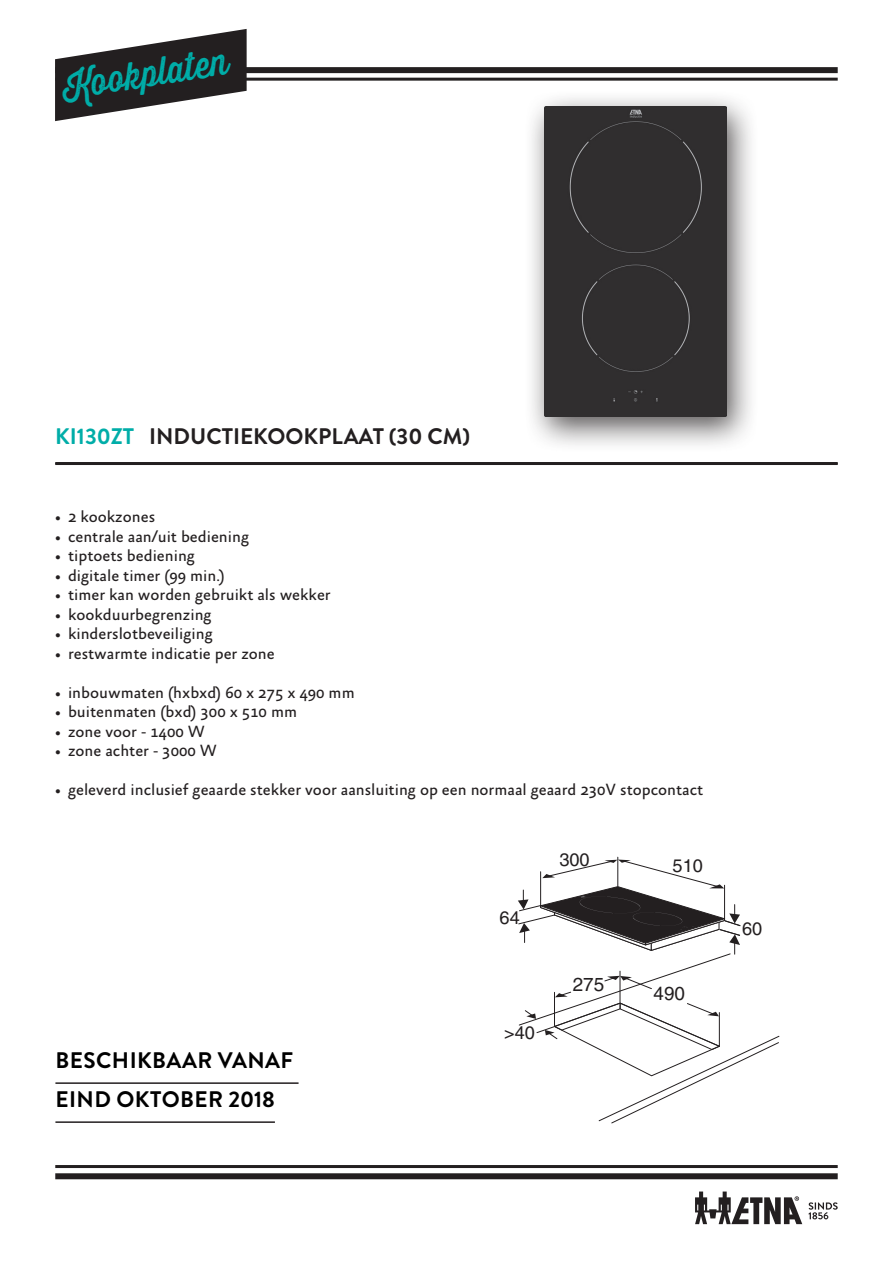
<style>
.page{position:relative;width:893px;height:1263px;background:#fff}
.page>*{position:absolute;margin:0;border:0;box-sizing:border-box;transform-origin:0 0}
.t1{font:37.5px "Thirsty Rough Reg One";color:#00ada8;scale:.9 1}
.t2{font:700 22.5px/39px "Brandon Grotesque";letter-spacing:.02em;color:#000}
.Kop{font:700 22.5px "Brandon Grotesque";color:#231f20}
.t3{font:18.9px "Helvetica";color:#231f20}
.t4{font:18.15px "Helvetica";color:#231f20}
.t5{font:16.5px "Absara Sans";color:#231f20}
.s1{color:#00ada8}
</style>
<div class="page">
<div style="left:55px;top:67px;width:783px;height:6px;background:#231f20"></div>
<div style="left:55px;top:1173px;width:783px;height:6px;background:#231f20"></div>
<hr style="left:55px;top:1165px;width:783px;height:3px;background:#231f20">
<hr style="left:55px;top:78px;width:783px;height:3px;background:#231f20">
<svg style="left:55px;top:29px;width:192px;height:92px"></svg>
<svg style="left:808px;top:1202px;width:30px;height:17px"></svg>
<svg style="left:695px;top:1191px;width:107px;height:33px"></svg>
<hr style="left:55px;top:462px;width:783px;height:3px;background:#231f20">
<div style="left:523px;top:90px;width:236px;height:363px;background:#231f20;opacity:.75"></div>
<div style="left:544px;top:107px;width:182px;height:310px;background:#302e2f"></div>
<svg style="left:518px;top:857px;width:262px;height:267px"></svg>
<hr style="left:55px;top:1082px;width:244px;height:2px;background:#231f20">
<hr style="left:55px;top:1121px;width:220px;height:2px;background:#231f20">
<h1 class="t1" style="left:59px;top:59px;width:187px;rotate:-9deg">Kookplaten</h1>
<p class="Kop" style="left:55px;top:421px;width:416px"><span class="s1">KI130ZT</span> INDUCTIEKOOKPLAAT (30 CM)</p>
<p class="t5" style="left:55px;top:508px;width:101px">• 2 kookzones</p>
<p class="t5" style="left:55px;top:527px;width:195px">• centrale aan/uit bediening</p>
<p class="t5" style="left:55px;top:547px;width:141px">• tiptoets bediening</p>
<p class="t5" style="left:55px;top:566px;width:171px">• digitale timer (99 min.)</p>
<p class="t5" style="left:55px;top:586px;width:277px">• timer kan worden gebruikt als wekker</p>
<p class="t5" style="left:55px;top:605px;width:158px">• kookduurbegrenzing</p>
<p class="t5" style="left:55px;top:625px;width:159px">• kinderslotbeveiliging</p>
<p class="t5" style="left:55px;top:644px;width:221px">• restwarmte indicatie per zone</p>
<p class="t5" style="left:55px;top:683px;width:301px">• inbouwmaten (hxbxd) 60 x 275 x 490 mm</p>
<p class="t5" style="left:55px;top:703px;width:243px">• buitenmaten (bxd) 300 x 510 mm</p>
<p class="t5" style="left:55px;top:722px;width:151px">• zone voor - 1400 W</p>
<p class="t5" style="left:55px;top:742px;width:163px">• zone achter - 3000 W</p>
<p class="t5" style="left:55px;top:781px;width:649px">• geleverd inclusief geaarde stekker voor aansluiting op een normaal geaard 230V stopcontact</p>
<p class="t2" style="left:55px;top:1041px;width:239px">BESCHIKBAAR VANAF<br>EIND OKTOBER 2018</p>
<p class="t4" style="left:500px;top:906px;width:22px">64</p>
<p class="t4" style="left:504px;top:1022px;width:32px">&gt;40</p>
<p class="t4" style="left:559px;top:849px;width:32px">300</p>
<p class="t3" style="left:573px;top:974px;width:33px">275</p>
<p class="t4" style="left:673px;top:855px;width:32px">510</p>
<p class="t3" style="left:653px;top:982px;width:33px">490</p>
<p class="t4" style="left:742px;top:918px;width:22px">60</p>
</div>
